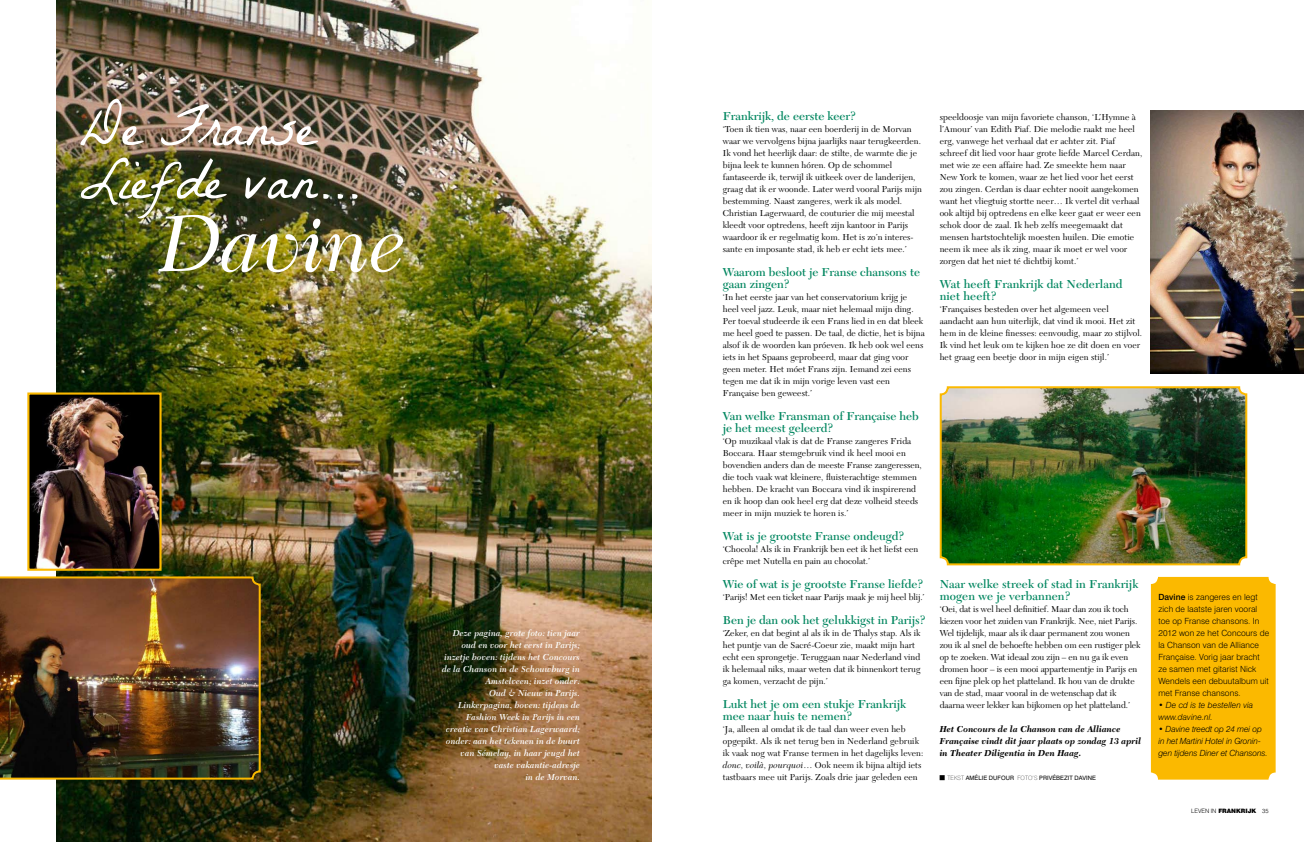
<style>
.page{position:relative;width:1304px;height:842px;background:#fff}
.page>*{position:absolute;margin:0;border:0;box-sizing:border-box;transform-origin:0 0}
.t1{font:italic 84.1px "New Caledonia";color:#fff}
.t2{font:58.2px/53.3px "La Belle Aurore";letter-spacing:-.01em;color:#fff}
.t3{font:600 12px/12px "New Caledonia";color:#00865f}
.t4{font:9px/12px "New Caledonia";letter-spacing:.005em;color:#000}
.t5{font:italic 600 9px/12px "New Caledonia";letter-spacing:.005em;color:#fff;text-align:right}
.t6{font:italic 700 9px/12px "New Caledonia";color:#000}
.t7{font:300 8.5px/12px "Swiss 721 BT";letter-spacing:.005em;color:#000}
.t8{font:italic 300 8.5px/12px "Swiss 721 BT";letter-spacing:-.01em;color:#000}
.t9{font:6px "Swiss 721 BT";letter-spacing:.005em;color:#000}
.t10{font:300 6px "Swiss 721 BT";color:#000}
.s1{font-style:italic}
.s2{font-weight:100}
.s3{font-weight:500}
.s4{font-weight:900}
</style>
<div class="page">
<img style="left:57px;top:0;width:595px;height:842px">
<div style="left:1151px;top:577px;width:125px;height:203px;background:#fbb900;border-radius:7px"></div>
<img style="left:0;top:576px;width:261px;height:204px">
<img style="left:943px;top:389px;width:301px;height:173px">
<div style="left:940px;top:386px;width:307px;height:179px;border:2px solid #fbb900;border-radius:7px"></div>
<img style="left:30px;top:395px;width:129px;height:173px">
<div style="left:27px;top:392px;width:135px;height:179px;border:2px solid #fbb900"></div>
<img style="left:1151px;top:111px;width:153px;height:262px">
<h2 class="t2" style="left:80px;top:99px;width:281px">De Franse<br>Liefde van...</h2>
<h1 class="t1" style="left:158px;top:196px;width:251px">Davine</h1>
<p class="t5" style="left:442px;top:627px;width:139px">Deze pagina, grote foto: tien jaar oud en voor het eerst in Parijs; inzetje boven: tijdens het Concours de la Chanson in de Schouwburg in<br>Amstelveen; inzet onder:<br>Oud &amp; Nieuw in Parijs.<br>Linkerpagina, boven: tijdens de<br>Fashion Week in Parijs in een creatie van Christian Lagerwaard; onder: aan het tekenen in de buurt van Sémelay, in haar jeugd het vaste vakantie-adresje<br>in de Morvan.</p>
<h3 class="t3" style="left:723px;top:110px;width:134px">Frankrijk, de eerste keer?</h3>
<p class="t4" style="left:723px;top:123px;width:201px">‘Toen ik tien was, naar een boerderij in de Morvan waar we vervolgens bijna jaarlijks naar terugkeerden.<br>Ik vond het heerlijk daar: de stilte, de warmte die je bijna leek te kunnen hóren. Op de schommel fantaseerde ik, terwijl ik uitkeek over de landerijen, graag dat ik er woonde. Later werd vooral Parijs mijn bestemming. Naast zangeres, werk ik als model.<br>Christian Lagerwaard, de couturier die mij meestal kleedt voor optredens, heeft zijn kantoor in Parijs waardoor ik er regelmatig kom. Het is zo’n interes&shy;sante en imposante stad, ik heb er echt iets mee.’</p>
<h3 class="t3" style="left:723px;top:266px;width:199px">Waarom besloot je Franse chansons te gaan zingen?</h3>
<p class="t4" style="left:723px;top:291px;width:203px">‘In het eerste jaar van het conservatorium krijg je heel veel jazz. Leuk, maar niet helemaal mijn ding.<br>Per toeval studeerde ik een Frans lied in en dat bleek me heel goed te passen. De taal, de dictie, het is bijna alsof ik de woorden kan próeven. Ik heb ook wel eens iets in het Spaans geprobeerd, maar dat ging voor geen meter. Het móet Frans zijn. Iemand zei eens tegen me dat ik in mijn vorige leven vast een Française ben geweest.’</p>
<h3 class="t3" style="left:723px;top:410px;width:198px">Van welke Fransman of Française heb je het meest geleerd?</h3>
<p class="t4" style="left:723px;top:435px;width:200px">‘Op muzikaal vlak is dat de Franse zangeres Frida Boccara. Haar stemgebruik vind ik heel mooi en bovendien anders dan de meeste Franse zangeressen, die toch vaak wat kleinere, fluisterachtige stemmen hebben. De kracht van Boccara vind ik inspirerend en ik hoop dan ook heel erg dat deze volheid steeds meer in mijn muziek te horen is.’</p>
<h3 class="t3" style="left:723px;top:530px;width:183px">Wat is je grootste Franse ondeugd?</h3>
<p class="t4" style="left:723px;top:543px;width:197px">‘Chocola! Als ik in Frankrijk ben eet ik het liefst een crêpe met Nutella en pain au chocolat.’</p>
<h3 class="t3" style="left:723px;top:578px;width:202px">Wie of wat is je grootste Franse liefde?</h3>
<p class="t4" style="left:723px;top:591px;width:203px">‘Parijs! Met een ticket naar Parijs maak je mij heel blij.’</p>
<h3 class="t3" style="left:723px;top:614px;width:204px">Ben je dan ook het gelukkigst in Parijs?</h3>
<p class="t4" style="left:723px;top:627px;width:199px">‘Zeker, en dat begint al als ik in de Thalys stap. Als ik het puntje van de Sacré-Coeur zie, maakt mijn hart echt een sprongetje. Teruggaan naar Nederland vind ik helemaal niks, maar weten dat ik binnenkort terug ga komen, verzacht de pijn.’</p>
<h3 class="t3" style="left:723px;top:698px;width:185px">Lukt het je om een stukje Frankrijk mee naar huis te nemen?</h3>
<p class="t4" style="left:723px;top:723px;width:202px">‘Ja, alleen al omdat ik de taal dan weer even heb opgepikt. Als ik net terug ben in Nederland gebruik ik vaak nog wat Franse termen in het dagelijks leven: <span class="s1">donc, voilà, pourquoi</span>… Ook neem ik bijna altijd iets tastbaars mee uit Parijs. Zoals drie jaar geleden een</p>
<p class="t4" style="left:940px;top:111px;width:204px">speeldoosje van mijn favoriete chanson, ‘L’Hymne à l’Amour’ van Edith Piaf. Die melodie raakt me heel erg, vanwege het verhaal dat er achter zit. Piaf schreef dit lied voor haar grote liefde Marcel Cerdan, met wie ze een affaire had. Ze smeekte hem naar New York te komen, waar ze het lied voor het eerst zou zingen. Cerdan is daar echter nooit aangekomen want het vliegtuig stortte neer… Ik vertel dit verhaal ook altijd bij optredens en elke keer gaat er weer een schok door de zaal. Ik heb zelfs meegemaakt dat mensen hartstochtelijk moesten huilen. Die emotie neem ik mee als ik zing, maar ik moet er wel voor zorgen dat het niet té dichtbij komt.’</p>
<h3 class="t3" style="left:940px;top:278px;width:184px">Wat heeft Frankrijk dat Nederland niet heeft?</h3>
<p class="t4" style="left:940px;top:303px;width:204px">‘Françaises besteden over het algemeen veel aandacht aan hun uiterlijk, dat vind ik mooi. Het zit hem in de kleine finesses: eenvoudig, maar zo stijlvol.<br>Ik vind het leuk om te kijken hoe ze dit doen en voer het graag een beetje door in mijn eigen stijl.’</p>
<h3 class="t3" style="left:940px;top:578px;width:200px">Naar welke streek of stad in Frankrijk mogen we je verbannen?</h3>
<p class="t4" style="left:940px;top:603px;width:202px">‘Oei, dat is wel heel definitief. Maar dan zou ik toch kiezen voor het zuiden van Frankrijk. Nee, niet Parijs.<br>Wel tijdelijk, maar als ik daar permanent zou wonen zou ik al snel de behoefte hebben om een rustiger plek op te zoeken. Wat ideaal zou zijn – en nu ga ik even dromen hoor – is een mooi appartementje in Parijs en een fijne plek op het platteland. Ik hou van de drukte van de stad, maar vooral in de wetenschap dat ik daarna weer lekker kan bijkomen op het platteland.’</p>
<p class="t6" style="left:940px;top:723px;width:203px">Het Concours de la Chanson van de Alliance<br>Française vindt dit jaar plaats op zondag 13 april in Theater Diligentia in Den Haag.</p>
<p class="t9" style="left:947px;top:774px;width:150px"><span class="s2">TEKST</span> AMÉLIE DUFOUR <span class="s2">FOTO’S</span> PRIVÉBEZIT DAVINE</p>
<p class="t7" style="left:1158px;top:591px;width:112px"><span class="s3">Davine</span> is zangeres en legt zich de laatste jaren vooral toe op Franse chansons. In<br>2012 won ze het Concours de la Chanson van de Alliance<br>Française. Vorig jaar bracht ze samen met gitarist Nick<br>Wendels een debuutalbum uit met Franse chansons.</p>
<p class="t8" style="left:1158px;top:699px;width:96px">• De cd is te bestellen via www.davine.nl.</p>
<p class="t8" style="left:1158px;top:723px;width:111px">• Davine treedt op 24 mei op in het Martini Hotel in Gronin&shy;gen tijdens Diner et Chansons.</p>
<p class="t10" style="left:1191px;top:807px;width:79px">LEVEN IN <span class="s4">FRANKRIJK</span> 35</p>
</div>
